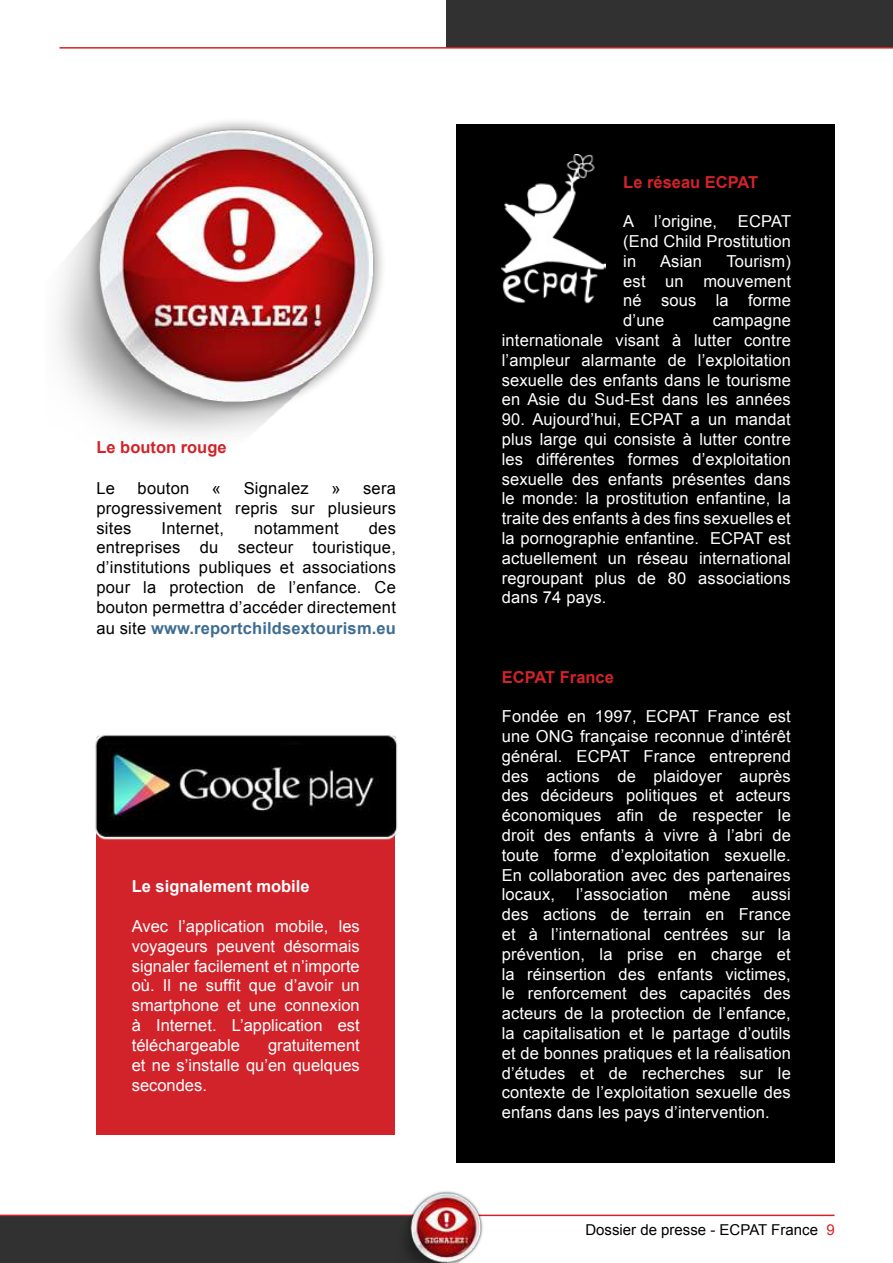
<style>
.page{position:relative;width:893px;height:1263px;background:#fff}
.page>*{position:absolute;margin:0;border:0;box-sizing:border-box;transform-origin:0 0}
.t1{font:16.5px/19.8px "Arial";letter-spacing:.01em;color:#fff;text-align:justify}
.t2{font:16.5px/19.8px "Arial";letter-spacing:.015em;color:#000;text-align:justify}
.t3{font:700 16.5px "Arial";color:#d2232a}
.t4{font:700 16.5px "Arial";letter-spacing:.01em;color:#3e6d92}
.t5{font:700 16.5px "Arial";color:#fff}
.t6{font:15px "Arial";color:#000}
.s1{font-weight:400;color:#000}
.s2{color:#d2232a}
</style>
<div class="page">
<div style="left:446px;top:0;width:447px;height:48px;background:#313131"></div>
<hr style="left:60px;top:47px;width:833px;height:2px;background:#d2232a">
<div style="left:456px;top:124px;width:378px;height:1039px;background:#000"></div>
<div style="left:0;top:1216px;width:446px;height:47px;background:#313131"></div>
<hr style="left:0;top:1214px;width:834px;height:2px;background:#d2232a">
<img style="left:398px;top:1191px;width:89px;height:72px">
<div style="left:97px;top:761px;width:298px;height:373px;background:#d2232a"></div>
<img style="left:95px;top:735px;width:303px;height:110px">
<img style="left:57px;top:121px;width:326px;height:315px">
<img style="left:502px;top:155px;width:103px;height:149px">
<p class="t3" style="left:96px;top:436px;width:132px">Le bouton rouge</p>
<p class="t2" style="left:96px;top:478px;width:20px">Le</p>
<p class="t2" style="left:138px;top:478px;width:53px">bouton</p>
<p class="t2" style="left:212px;top:478px;width:11px">«</p>
<p class="t2" style="left:244px;top:478px;width:67px">Signalez</p>
<p class="t2" style="left:96px;top:478px;width:301px;text-indent:235px">» sera progressivement repris sur plusieurs sites</p>
<p class="t2" style="left:96px;top:518px;width:301px;text-indent:272px">des entreprises du secteur touristique, d’institutions publiques et associations pour la protection de l’enfance. Ce bouton permettra d’accéder directement</p>
<p class="t4" style="left:96px;top:618px;width:301px"><span class="s1">au site</span> www.reportchildsextourism.eu</p>
<p class="t2" style="left:162px;top:518px;width:64px">Internet,</p>
<p class="t2" style="left:254px;top:518px;width:86px">notamment</p>
<p class="t5" style="left:132px;top:876px;width:179px">Le signalement mobile</p>
<p class="t1" style="left:132px;top:916px;width:230px">Avec l’application mobile, les voyageurs peuvent désormais signaler facilement et n’importe où. Il ne suffit que d’avoir un smartphone et une connexion à Internet. L’application est téléchargeable</p>
<p class="t1" style="left:132px;top:1035px;width:230px;text-indent:136px">gratuitement et ne s’installe qu’en quelques secondes.</p>
<p class="t3" style="left:623px;top:171px;width:104px">Le réseau ECPAT</p>
<p class="t1" style="left:623px;top:212px;width:95px">A l’origine,</p>
<p class="t1" style="left:623px;top:212px;width:169px;text-indent:115px">ECPAT (End Child Prostitution in</p>
<p class="t1" style="left:623px;top:251px;width:169px;text-indent:103px">Tourism) est un mouvement né sous la forme d’une</p>
<p class="t1" style="left:660px;top:251px;width:43px">Asian</p>
<p class="t1" style="left:502px;top:311px;width:291px;text-indent:211px">campagne internationale visant à lutter contre l’ampleur alarmante de l’exploitation sexuelle des enfants dans le tourisme en Asie du Sud-Est dans les années</p>
<p class="t1" style="left:502px;top:410px;width:291px">90. Aujourd’hui, ECPAT a un mandat plus large qui consiste à lutter contre les différentes formes d’exploitation sexuelle des enfants présentes dans le monde: la prostitution enfantine, la traite des enfants à des fins sexuelles et la pornographie enfantine. ECPAT est actuellement un réseau international regroupant plus de 80 associations dans 74 pays.</p>
<p class="t3" style="left:502px;top:666px;width:23px">ECPAT</p>
<p class="t3" style="left:560px;top:666px;width:56px">France</p>
<p class="t1" style="left:502px;top:707px;width:291px">Fondée en 1997, ECPAT France est une ONG française reconnue d’intérêt général. ECPAT France entreprend des actions de plaidoyer auprès des décideurs politiques et acteurs économiques afin de respecter le droit des enfants à vivre à l’abri de toute forme d’exploitation sexuelle.<br>En collaboration avec des partenaires locaux,</p>
<p class="t1" style="left:576px;top:885px;width:93px">l’association</p>
<p class="t1" style="left:689px;top:885px;width:43px">mène</p>
<p class="t1" style="left:502px;top:885px;width:291px;text-indent:250px">aussi des actions de terrain en France et à l’international centrées sur la prévention, la prise en charge et la réinsertion des enfants victimes, le renforcement des capacités des acteurs de la protection de l’enfance, la capitalisation et le partage d’outils et de bonnes pratiques et la réalisation d’études et de recherches sur le contexte de l’exploitation sexuelle des enfans dans les pays d’intervention.</p>
<p class="t6" style="left:585px;top:1219px;width:251px">Dossier de presse - ECPAT France <span class="s2">9</span></p>
</div>
